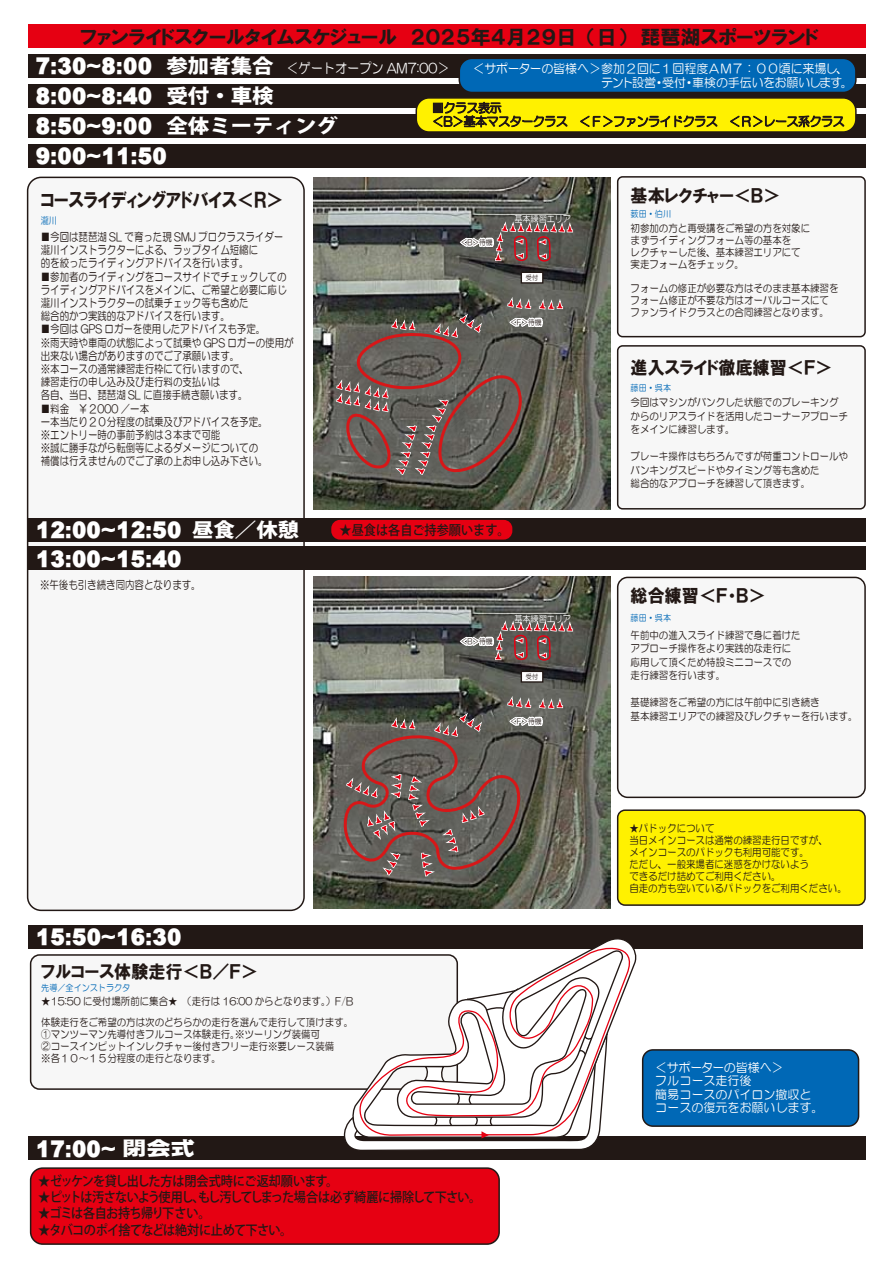
<style>
.page{position:relative;width:893px;height:1263px;background:#fff}
.page>*{position:absolute;margin:0;border:0;box-sizing:border-box;transform-origin:0 0}
.t1{font:24px/30px "DFP Gothic EB WINP RKSJ H";color:#fff;text-align:justify}
.t2{font:19.8px "HGP Soei Kakugothic UB";color:#221815;scale:.86 1}
.t3{font:19.5px "HGP Soei Kakugothic UB";color:#221815}
.t4{font:800 19.5px/30px "Koz Go Pro";color:#fff;scale:1.1 1}
.t5{font:18px "HGP Soei Kakugothic UB";color:#221815;scale:.95 1}
.t6{font:500 13.5px "Koz Go Pro";letter-spacing:-.08em;color:#221815;scale:.9 1}
.t7{font:500 13.5px "Koz Go Pro";letter-spacing:-.05em;color:#221815;scale:.9 1}
.t8{font:500 13.5px "Koz Go Pro";letter-spacing:-.03em;color:#221815;scale:.9 1}
.t9{font:13.5px "HG Maru Gothic MPRO";color:#fff;scale:.9 1}
.t10{font:500 13.5px "Koz Go Pro";color:#221815;scale:.9 1}
.t11{font:12.45px/13.5px "HG Maru Gothic MPRO";letter-spacing:-.02em;color:#fff}
.t12{font:12.45px/13.5px "HG Maru Gothic MPRO";color:#fff}
.t13{font:12.45px "HG Maru Gothic MPRO";letter-spacing:-.04em;color:#221815}
.t14{font:11.55px/13.2px "HG Maru Gothic MPRO";color:#221815;scale:.82 1}
.t15{font:10.5px/12px "HG Maru Gothic MPRO";color:#221815;scale:.9 1}
.t16{font:9.9px "HG Maru Gothic MPRO";color:#0068b6;scale:.82 1}
.t17{font:9px "HG Maru Gothic MPRO";color:#0068b6;scale:.9 1}
.t18{font:9px "HG Maru Gothic MPRO";color:#fff;scale:.9 1}
.t19{font:7.5px "HG Maru Gothic MPRO";color:#221815;scale:.9 1}
.t20{font:6.75px "HG Maru Gothic MPRO";color:#221815;scale:.9 1}
.s1{font-size:19.5px}
</style>
<div class="page">
<div style="left:28px;top:177px;width:276px;height:733px;background:#f7f7f7;border-radius:14px"></div>
<div style="left:27px;top:177px;width:278px;height:734px;border:2px solid #221815;border-radius:14px"></div>
<div style="left:643px;top:1050px;width:216px;height:76px;background:#0068b6;border-radius:10px"></div>
<div style="left:642px;top:1049px;width:217px;height:78px;border:2px solid #221815;border-radius:10px"></div>
<div style="left:31px;top:955px;width:426px;height:134px;background:#f7f7f7;border-radius:9px"></div>
<div style="left:30px;top:954px;width:428px;height:136px;border:2px solid #221815;border-radius:9px"></div>
<div style="left:618px;top:177px;width:247px;height:160px;background:#f7f7f7;border-radius:5px"></div>
<div style="left:617px;top:176px;width:249px;height:161px;border:2px solid #221815;border-radius:5px"></div>
<div style="left:618px;top:346px;width:247px;height:163px;background:#f7f7f7;border-radius:5px"></div>
<div style="left:617px;top:345px;width:249px;height:164px;border:2px solid #221815;border-radius:5px"></div>
<div style="left:618px;top:810px;width:247px;height:95px;background:#fff100;border-radius:7px"></div>
<div style="left:617px;top:809px;width:249px;height:97px;border:2px solid #221815;border-radius:7px"></div>
<div style="left:618px;top:577px;width:247px;height:220px;background:#f7f7f7;border-radius:10px"></div>
<div style="left:617px;top:577px;width:249px;height:221px;border:2px solid #221815;border-radius:10px"></div>
<div style="left:31px;top:1168px;width:468px;height:76px;background:#e60012;border-radius:12px"></div>
<div style="left:30px;top:1167px;width:470px;height:78px;border:2px solid #221815;border-radius:12px"></div>
<div style="left:28px;top:925px;width:835px;height:24px;background:#221815"></div>
<div style="left:28px;top:1136px;width:838px;height:24px;background:#221815"></div>
<div style="left:28px;top:546px;width:838px;height:24px;background:#221815"></div>
<div style="left:28px;top:114px;width:838px;height:24px;background:#221815"></div>
<div style="left:28px;top:144px;width:838px;height:24px;background:#221815"></div>
<div style="left:28px;top:84px;width:838px;height:24px;background:#221815"></div>
<div style="left:28px;top:54px;width:838px;height:24px;background:#221815"></div>
<div style="left:28px;top:24px;width:838px;height:24px;background:#e60012"></div>
<div style="left:28px;top:518px;width:838px;height:24px;background:#221815"></div>
<div style="left:331px;top:520px;width:181px;height:20px;background:#e60012;border-radius:9px"></div>
<div style="left:459px;top:58px;width:397px;height:34px;background:#0068b6;border-radius:13px"></div>
<div style="left:459px;top:58px;width:398px;height:35px;border:2px solid #221815;border-radius:13px"></div>
<div style="left:416px;top:98px;width:440px;height:34px;background:#fff100;border-radius:13px"></div>
<div style="left:416px;top:97px;width:441px;height:36px;border:2px solid #221815;border-radius:13px"></div>
<svg style="left:433px;top:102px;width:134px;height:25px"></svg>
<svg style="left:580px;top:116px;width:137px;height:11px"></svg>
<svg style="left:730px;top:116px;width:114px;height:11px"></svg>
<img style="left:314px;top:178px;width:296px;height:331px">
<svg style="left:352px;top:941px;width:285px;height:90px"></svg>
<svg style="left:340px;top:1025px;width:269px;height:125px"></svg>
<svg style="left:458px;top:222px;width:116px;height:42px;background:#756260"></svg>
<div style="left:521px;top:272px;width:22px;height:11px;background:#fff"></div>
<div style="left:521px;top:272px;width:22px;height:12px;border:1px solid #221815"></div>
<svg style="left:335px;top:297px;width:229px;height:181px;background:#685c55"></svg>
<img style="left:314px;top:577px;width:296px;height:331px">
<svg style="left:458px;top:621px;width:116px;height:42px;background:#756260"></svg>
<div style="left:521px;top:671px;width:22px;height:11px;background:#fff"></div>
<div style="left:521px;top:671px;width:22px;height:12px;border:1px solid #221815"></div>
<img style="left:337px;top:768px;width:3px;height:38px">
<svg style="left:340px;top:696px;width:224px;height:183px;background:#685b55"></svg>
<h3 class="t3" style="left:80px;top:27px;width:740px">ファンライドスクールタイムスケジュール　２０２５年４月２９日（日）　琵琶湖スポーツランド</h3>
<h1 class="t1" style="left:35px;top:51px;width:118px">7:30~8:00<br>8:00~8:40<br>8:50~9:00</h1>
<h3 class="t4" style="left:166px;top:52px;width:99px">参加者集合</h3>
<p class="t9" style="left:286px;top:61px;width:183px">＜ゲートオープン AM7:00＞</p>
<p class="t13" style="left:432px;top:102px;width:71px">■クラス表示</p>
<p class="t11" style="left:473px;top:62px;width:381px">＜サポーターの皆様へ＞参加２回に１回程度ＡＭ７：００頃に来場し、　　　　　　　　　　　　テント設営・受付・車検の手伝いをお願いします。</p>
<h3 class="t4" style="left:166px;top:82px;width:157px">受付・車検<br>全体ミーティング</h3>
<h1 class="t1" style="left:35px;top:141px;width:133px">9:00~11:50</h1>
<h2 class="t2" style="left:41px;top:190px;width:284px">コースライディングアドバイス＜Ｒ＞</h2>
<p class="t14" style="left:41px;top:230px;width:297px">■今回は琵琶湖 SL で育った現 SMJ プロクラスライダー瀧川インストラクターによる、ラップタイム短縮に<br>的を絞ったライディングアドバイスを行います。</p>
<p class="t14" style="left:41px;top:270px;width:301px">■参加者のライディングをコースサイドでチェックしてのライディングアドバイスをメインに、ご希望と必要に応じ瀧川インストラクターの試乗チェック等も含めた<br>総合的かつ実践的なアドバイスを行います。</p>
<p class="t14" style="left:41px;top:323px;width:310px">■今回は GPS ロガーを使用したアドバイスも予定。<br>※雨天時や車両の状態によって試乗や GPS ロガーの使用が出来ない場合がありますのでご了承願います。<br>※本コースの通常練習走行枠にて行いますので、<br>練習走行の申し込み及び走行料の支払いは<br>各自、当日、琵琶湖 SL に直接手続き願います。</p>
<p class="t14" style="left:41px;top:402px;width:278px">■料金　￥２000 ／一本<br>一本当たり２０分程度の試乗及びアドバイスを予定。※エントリー時の事前予約は３本まで可能<br>※誠に勝手ながら転倒等によるダメージについての補償は行えませんのでご了承の上お申し込み下さい。</p>
<p class="t16" style="left:41px;top:215px;width:21px">瀧川</p>
<h1 class="t1" style="left:35px;top:516px;width:148px">12:00~12:50</h1>
<h1 class="t1" style="left:35px;top:544px;width:148px">13:00~15:40</h1>
<h3 class="t4" style="left:192px;top:516px;width:99px">昼食／休憩</h3>
<p class="t14" style="left:40px;top:579px;width:197px">※午後も引き続き同内容となります。</p>
<p class="t19" style="left:461px;top:239px;width:37px">＜B＞待機</p>
<p class="t18" style="left:514px;top:215px;width:65px">基本練習エリア</p>
<p class="t20" style="left:526px;top:274px;width:15px">受付</p>
<p class="t19" style="left:510px;top:319px;width:36px">＜F＞待機</p>
<p class="t10" style="left:340px;top:522px;width:191px">★昼食は各自ご持参願います。</p>
<p class="t19" style="left:461px;top:638px;width:37px">＜B＞待機</p>
<p class="t18" style="left:514px;top:614px;width:65px">基本練習エリア</p>
<p class="t20" style="left:526px;top:673px;width:15px">受付</p>
<p class="t19" style="left:510px;top:718px;width:36px">＜F＞待機</p>
<h1 class="t1" style="left:35px;top:922px;width:148px">15:50~16:30</h1>
<h3 class="t5" style="left:41px;top:963px;width:230px">フルコース体験走行＜Ｂ／Ｆ＞</h3>
<p class="t15" style="left:41px;top:991px;width:348px;line-height:21px">★15:50 に受付場所前に集合★　（走行は 16:00 からとなります。）F/B体験走行をご希望の方は次のどちらかの走行を選んで走行して頂けます。</p>
<p class="t15" style="left:41px;top:1028px;width:327px">①マンツーマン先導付きフルコース体験走行。※ツーリング装備可<br>②コースインピットインレクチャー後付きフリー走行※要レース装備※各１０～１５分程度の走行となります。</p>
<p class="t17" style="left:41px;top:983px;width:100px">先導／全インストラクタ</p>
<h1 class="t1" style="left:35px;top:1134px;width:161px">17:00~ <span class="s1">閉会式</span></h1>
<p class="t8" style="left:38px;top:1172px;width:335px">★ゼッケンを貸し出した方は閉会式時にご返却願います。</p>
<p class="t6" style="left:38px;top:1188px;width:494px">★ピットは汚さないよう使用し、もし汚してしまった場合は必ず綺麗に掃除して下さい。</p>
<p class="t7" style="left:38px;top:1205px;width:193px">★ゴミは各自お持ち帰り下さい。</p>
<p class="t7" style="left:38px;top:1221px;width:284px">★タバコのポイ捨てなどは絶対に止めて下さい。</p>
<h3 class="t5" style="left:631px;top:186px;width:159px">基本レクチャー＜Ｂ＞</h3>
<p class="t17" style="left:631px;top:209px;width:46px">薮田・伯川</p>
<p class="t15" style="left:631px;top:222px;width:201px">初参加の方と再受講をご希望の方を対象にまずライディングフォーム等の基本を<br>レクチャーした後、基本練習エリアにて実走フォームをチェック。</p>
<p class="t15" style="left:631px;top:282px;width:232px">フォームの修正が必要な方はそのまま基本練習をフォーム修正が不要な方はオーバルコースにてファンライドクラスとの合同練習となります。</p>
<h3 class="t5" style="left:631px;top:359px;width:214px">進入スライド徹底練習＜Ｆ＞</h3>
<p class="t17" style="left:631px;top:383px;width:46px">藤田・呉本</p>
<p class="t15" style="left:631px;top:396px;width:243px;line-height:13.5px">今回はマシンがバンクした状態でのブレーキングからのリアスライドを活用したコーナーアプローチをメインに練習します。</p>
<p class="t15" style="left:631px;top:450px;width:243px;line-height:13.5px">ブレーキ操作はもちろんですが荷重コントロールやバンキングスピードやタイミング等も含めた<br>総合的なアプローチを練習して頂きます。</p>
<h3 class="t5" style="left:631px;top:587px;width:144px">総合練習＜Ｆ・Ｂ＞</h3>
<p class="t17" style="left:631px;top:613px;width:46px">藤田・呉本</p>
<p class="t15" style="left:631px;top:628px;width:191px;line-height:13.5px">午前中の進入スライド練習で身に着けたアプローチ操作をより実践的な走行に応用して頂くため特設ミニコースでの走行練習を行います。</p>
<p class="t15" style="left:631px;top:696px;width:254px;line-height:13.5px">基礎練習をご希望の方には午前中に引き続き<br>基本練習エリアでの練習及びレクチャーを行います。</p>
<p class="t15" style="left:629px;top:822px;width:243px">★パドックについて<br>当日メインコースは通常の練習走行日ですが、<br>メインコースのパドックも利用可能です。<br>ただし、一般来場者に迷惑をかけないよう<br>できるだけ詰めてご利用ください。<br>自走の方も空いているパドックをご利用ください。</p>
<p class="t12" style="left:655px;top:1061px;width:169px">＜サポーターの皆様へ＞<br>フルコース走行後<br>簡易コースのパイロン撤収とコースの復元をお願いします。</p>
</div>
